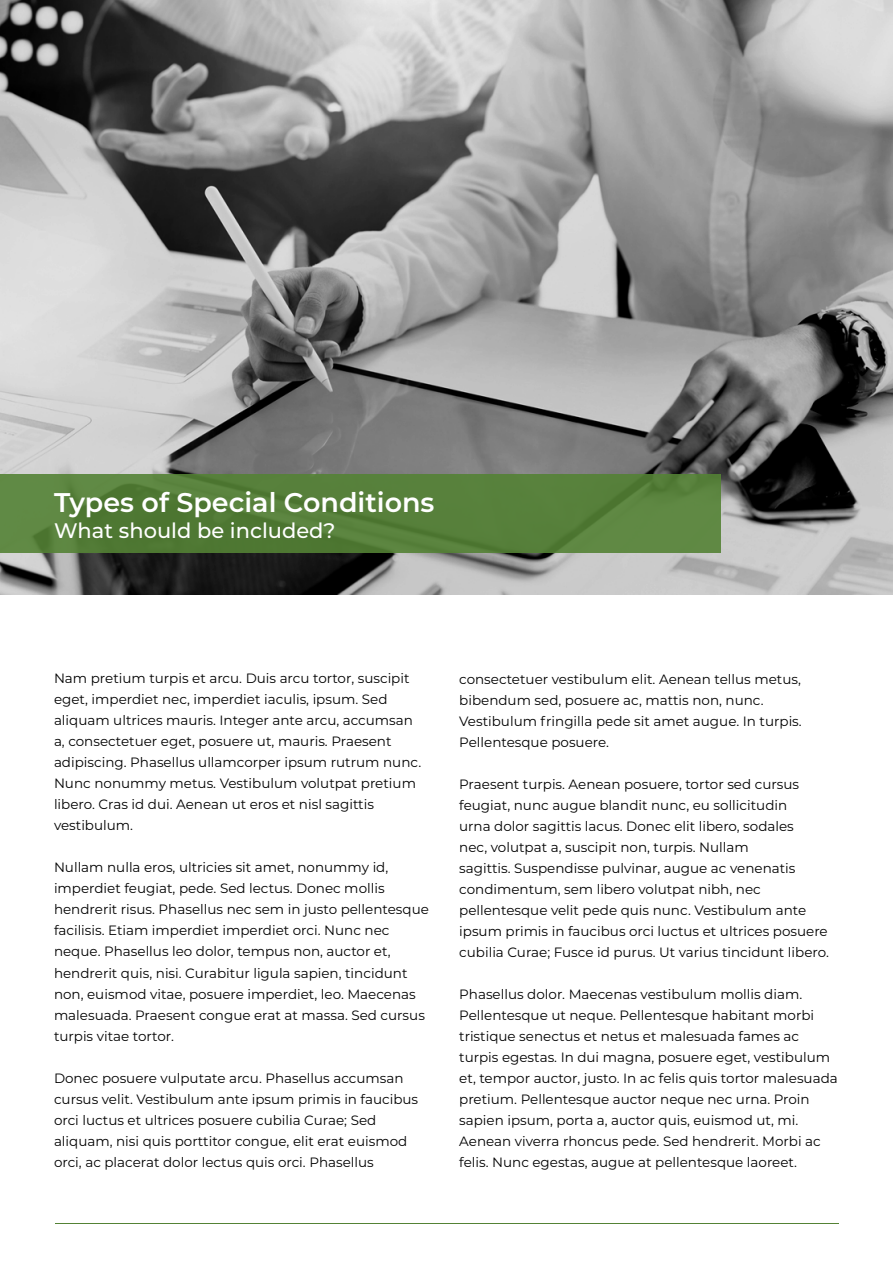
<style>
.page{position:relative;width:893px;height:1263px;background:#fff}
.page>*{position:absolute;margin:0;border:0;box-sizing:border-box;transform-origin:0 0}
.t1{font:600 27px "Montserrat";color:#fff}
.t2{font:500 21px "Montserrat";color:#fff}
.t3{font:13.5px/21px "Montserrat";color:#000}
</style>
<div class="page">
<img style="left:0;top:0;width:893px;height:594px">
<hr style="left:55px;top:1223px;width:783px;height:1px;background:#548235">
<div style="left:1px;top:475px;width:720px;height:78px;background:#548235"></div>
<h1 class="t1" style="left:54px;top:483px;width:382px">Types of Special Conditions</h1>
<h2 class="t2" style="left:54px;top:515px;width:283px">What should be included?</h2>
<p class="t3" style="left:54px;top:668px;width:369px">Nam pretium turpis et arcu. Duis arcu tortor, suscipit eget, imperdiet nec, imperdiet iaculis, ipsum. Sed aliquam ultrices mauris. Integer ante arcu, accumsan a, consectetuer eget, posuere ut, mauris. Praesent adipiscing. Phasellus ullamcorper ipsum rutrum nunc.<br>Nunc nonummy metus. Vestibulum volutpat pretium libero. Cras id dui. Aenean ut eros et nisl sagittis vestibulum.</p>
<p class="t3" style="left:54px;top:857px;width:376px">Nullam nulla eros, ultricies sit amet, nonummy id, imperdiet feugiat, pede. Sed lectus. Donec mollis hendrerit risus. Phasellus nec sem in justo pellentesque facilisis. Etiam imperdiet imperdiet orci. Nunc nec neque. Phasellus leo dolor, tempus non, auctor et, hendrerit quis, nisi. Curabitur ligula sapien, tincidunt non, euismod vitae, posuere imperdiet, leo. Maecenas malesuada. Praesent congue erat at massa. Sed cursus turpis vitae tortor.</p>
<p class="t3" style="left:54px;top:1067px;width:366px">Donec posuere vulputate arcu. Phasellus accumsan cursus velit. Vestibulum ante ipsum primis in faucibus orci luctus et ultrices posuere cubilia Curae; Sed aliquam, nisi quis porttitor congue, elit erat euismod orci, ac placerat dolor lectus quis orci. Phasellus</p>
<p class="t3" style="left:459px;top:668px;width:344px">consectetuer vestibulum elit. Aenean tellus metus, bibendum sed, posuere ac, mattis non, nunc.<br>Vestibulum fringilla pede sit amet augue. In turpis.<br>Pellentesque posuere.</p>
<p class="t3" style="left:459px;top:773px;width:371px">Praesent turpis. Aenean posuere, tortor sed cursus feugiat, nunc augue blandit nunc, eu sollicitudin<br>urna dolor sagittis lacus. Donec elit libero, sodales<br>nec, volutpat a, suscipit non, turpis. Nullam<br>sagittis. Suspendisse pulvinar, augue ac venenatis condimentum, sem libero volutpat nibh, nec pellentesque velit pede quis nunc. Vestibulum ante ipsum primis in faucibus orci luctus et ultrices posuere cubilia Curae; Fusce id purus. Ut varius tincidunt libero.</p>
<p class="t3" style="left:459px;top:983px;width:380px">Phasellus dolor. Maecenas vestibulum mollis diam.<br>Pellentesque ut neque. Pellentesque habitant morbi tristique senectus et netus et malesuada fames ac turpis egestas. In dui magna, posuere eget, vestibulum et, tempor auctor, justo. In ac felis quis tortor malesuada pretium. Pellentesque auctor neque nec urna. Proin sapien ipsum, porta a, auctor quis, euismod ut, mi.<br>Aenean viverra rhoncus pede. Sed hendrerit. Morbi ac felis. Nunc egestas, augue at pellentesque laoreet.</p>
</div>
